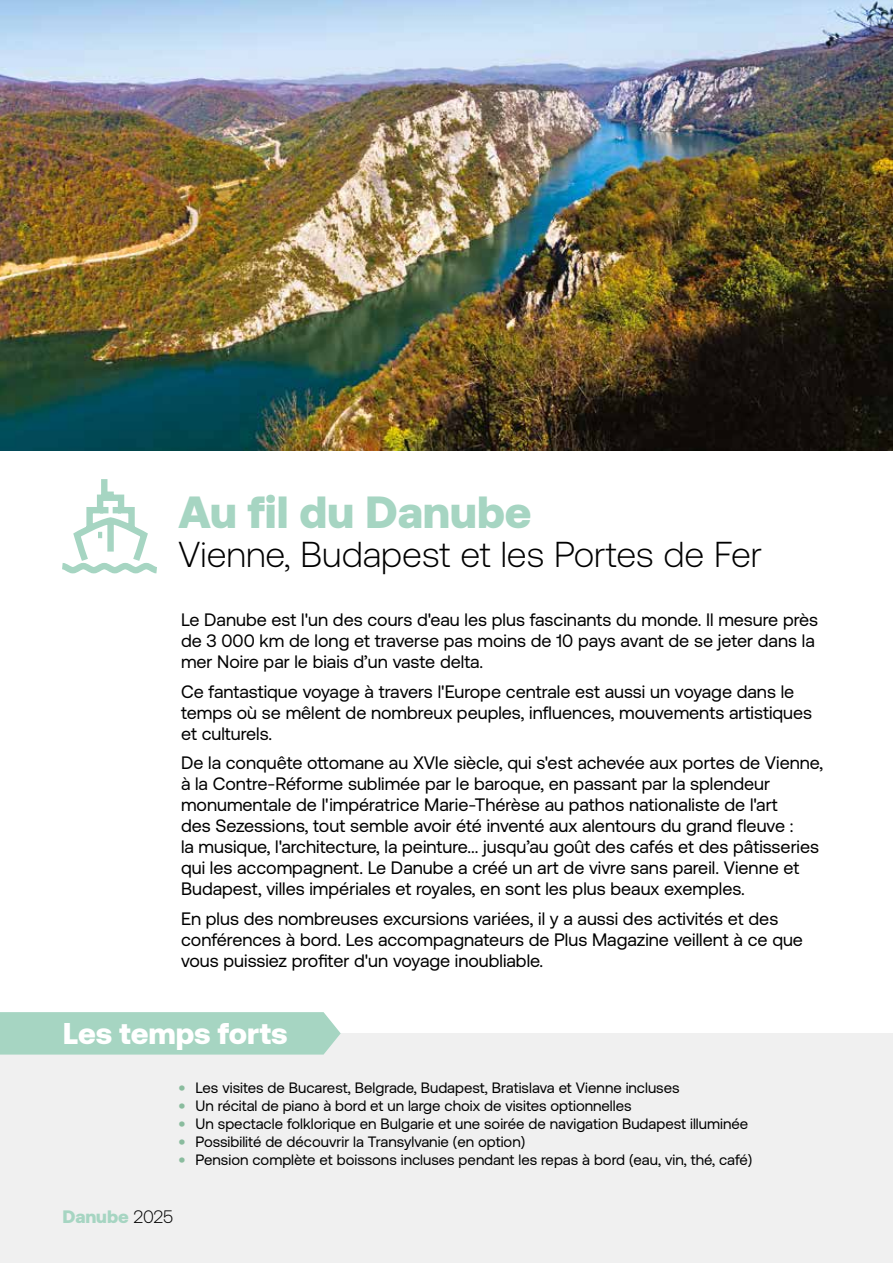
<style>
.page{position:relative;width:893px;height:1263px;background:#fff}
.page>*{position:absolute;margin:0;border:0;box-sizing:border-box;transform-origin:0 0}
.t1{font:900 45px "Aeonik";color:#a6d5c2}
.t2{font:300 36px "Aeonik";color:#000}
.t3{font:900 30px "Aeonik";letter-spacing:-.005em;color:#fff}
.t4{font:18px/21px "Aeonik";color:#000}
.t5{font:900 18px "Aeonik";color:#a6d5c2}
.t6{font:15px "Aeonik";color:#000}
.s1{font-weight:900;color:#8abc9e}
.s2{font-weight:300;color:#000}
</style>
<div class="page">
<img style="left:0;top:0;width:893px;height:451px">
<svg style="left:62px;top:479px;width:95px;height:95px"></svg>
<div style="left:0;top:1033px;width:893px;height:230px;background:#f0f0f0"></div>
<div style="left:0;top:1012px;width:341px;height:42px;background:#a6d5c2"></div>
<hr style="left:892px;top:1030px;width:1px;height:233px;background:#f0f0f0">
<hr style="left:892px;top:824px;width:1px;height:206px;background:#f0f0f0">
<h1 class="t1" style="left:179px;top:486px;width:355px">Au fil du Danube</h1>
<h2 class="t2" style="left:179px;top:534px;width:585px">Vienne, Budapest et les Portes de Fer</h2>
<p class="t4" style="left:181px;top:610px;width:639px">Le Danube est l'un des cours d'eau les plus fascinants du monde. Il mesure près de 3 000 km de long et traverse pas moins de 10 pays avant de se jeter dans la mer Noire par le biais d’un vaste delta.</p>
<p class="t4" style="left:181px;top:681px;width:633px">Ce fantastique voyage à travers l'Europe centrale est aussi un voyage dans le temps où se mêlent de nombreux peuples, influences, mouvements artistiques et culturels.</p>
<p class="t4" style="left:181px;top:753px;width:644px">De la conquête ottomane au XVIe siècle, qui s'est achevée aux portes de Vienne, à la Contre-Réforme sublimée par le baroque, en passant par la splendeur monumentale de l'impératrice Marie-Thérèse au pathos nationaliste de l'art<br>des Sezessions, tout semble avoir été inventé aux alentours du grand fleuve :<br>la musique, l'architecture, la peinture... jusqu’au goût des cafés et des pâtisseries qui les accompagnent. Le Danube a créé un art de vivre sans pareil. Vienne et Budapest, villes impériales et royales, en sont les plus beaux exemples.</p>
<p class="t4" style="left:181px;top:908px;width:623px">En plus des nombreuses excursions variées, il y a aussi des activités et des conférences à bord. Les accompagnateurs de Plus Magazine veillent à ce que vous puissiez profiter d'un voyage inoubliable.</p>
<h3 class="t3" style="left:63px;top:1016px;width:226px">Les temps forts</h3>
<p class="t6" style="left:179px;top:1079px;width:502px"><span class="s1">•</span> Les visites de Bucarest, Belgrade, Budapest, Bratislava et Vienne incluses</p>
<p class="t6" style="left:179px;top:1097px;width:454px"><span class="s1">•</span> Un récital de piano à bord et un large choix de visites optionnelles</p>
<p class="t6" style="left:179px;top:1115px;width:571px"><span class="s1">•</span> Un spectacle folklorique en Bulgarie et une soirée de navigation Budapest illuminée</p>
<p class="t6" style="left:179px;top:1133px;width:348px"><span class="s1">•</span> Possibilité de découvrir la Transylvanie (en option)</p>
<p class="t6" style="left:179px;top:1151px;width:575px"><span class="s1">•</span> Pension complète et boissons incluses pendant les repas à bord (eau, vin, thé, café)</p>
<p class="t5" style="left:62px;top:1206px;width:112px">Danube <span class="s2">2025</span></p>
</div>
